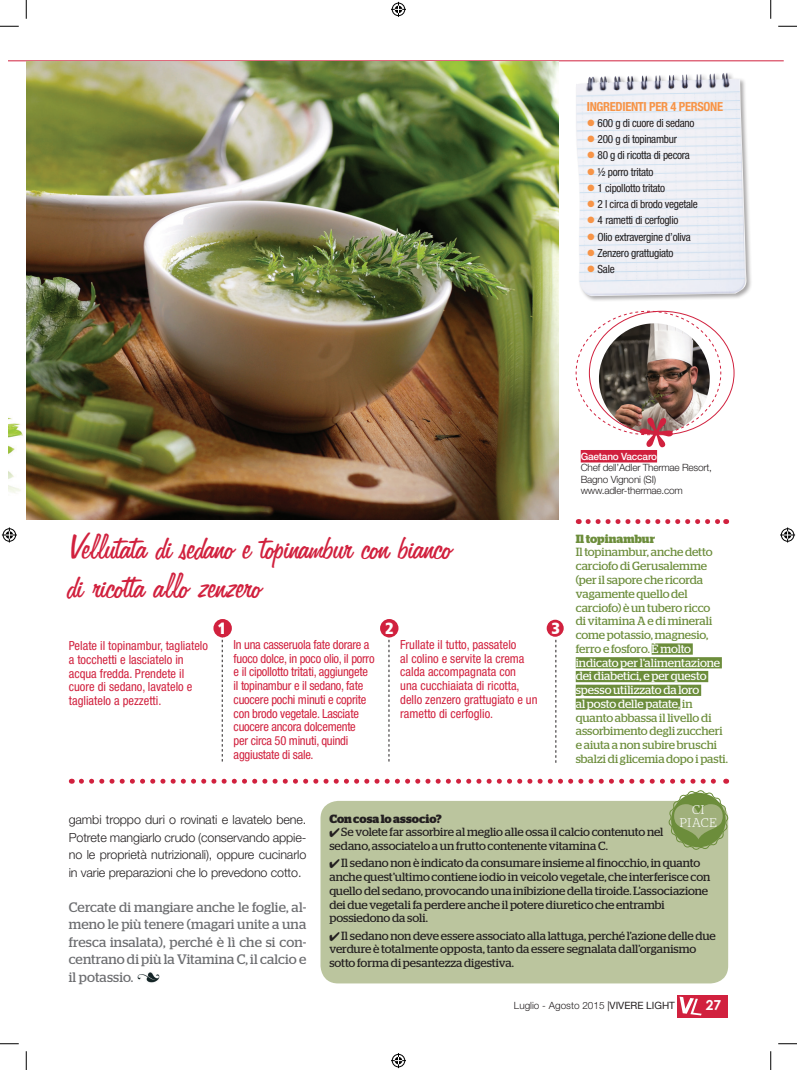
<style>
.page{position:relative;width:797px;height:1070px;background:#fff}
.page>*{position:absolute;margin:0;border:0;box-sizing:border-box;transform-origin:0 0}
.t1{font:40px/38.8px "Freehand 575 BT Regular B";letter-spacing:-.01em;color:#d1213e}
.t2{font:900 condensed 16.25px "Frutiger";color:#fff}
.t3{font:13.75px/17.5px "Stag";letter-spacing:.01em;color:#6c6d70;text-align:justify}
.t4{font:700 13.75px "Century Gothic";color:#fff}
.t5{font:condensed 12.5px/13.8px "Helvetica Neue";color:#d1213e}
.t6{font:condensed 12.5px/13.8px "Helvetica Neue";letter-spacing:-.02em;color:#d1213e}
.t7{font:300 12.5px/17.5px "Helvetica Neue";letter-spacing:-.01em;color:#231f20;text-align:justify}
.t8{font:700 condensed 12.5px "Helvetica Neue";letter-spacing:-.025em;color:#f79447}
.t9{font:300 12.5px/13.8px "Stag";letter-spacing:.06em;color:#fff;text-align:center}
.t10{font:11.88px/13.8px "Stag";letter-spacing:-.005em;color:#231f20}
.t11{font:11.88px/13.8px "Stag";letter-spacing:-.005em;color:#6c8d3b}
.t12{font:700 11.88px "Stag";color:#231f20}
.t13{font:700 11.88px "Stag";letter-spacing:.005em;color:#6c8d3b}
.t14{font:condensed 11.25px "Helvetica Neue";letter-spacing:-.025em;color:#231f20}
.t15{font:300 10px/11.2px "Helvetica Neue";letter-spacing:-.02em;color:#231f20}
.t16{font:300 10px "Helvetica Neue";color:#231f20}
.t17{font:500 10px "Helvetica Neue";letter-spacing:-.02em;color:#fff}
.s1{color:#f79447}
.s2{color:#fff}
.s3{font-weight:400}
</style>
<div class="page">
<img style="left:9px;top:60px;width:24px;height:433px">
<hr style="left:9px;top:61px;width:774px;height:1px;background:#d1213e">
<div style="left:677px;top:994px;width:51px;height:23px;background:#d1213e"></div>
<svg style="left:679px;top:996px;width:22px;height:19px"></svg>
<img style="left:137px;top:972px;width:22px;height:11px">
<svg style="left:555px;top:639px;width:1px;height:123px"></svg>
<svg style="left:222px;top:637px;width:1px;height:124px"></svg>
<div style="left:213px;top:619px;width:19px;height:18px;background:#d1213e;border-radius:50%"></div>
<svg style="left:388px;top:637px;width:1px;height:124px"></svg>
<div style="left:380px;top:619px;width:18px;height:18px;background:#d1213e;border-radius:50%"></div>
<div style="left:546px;top:619px;width:18px;height:18px;background:#d1213e;border-radius:50%"></div>
<div style="left:545px;top:618px;width:20px;height:20px;border:1px solid #fff;border-radius:50%"></div>
<img style="left:26px;top:62px;width:532px;height:457px">
<svg style="left:81px;top:778px;width:645px;height:5px"></svg>
<svg style="left:588px;top:519px;width:138px;height:5px"></svg>
<div style="left:574px;top:71px;width:179px;height:231px;background:#231f20;opacity:.4"></div>
<img style="left:575px;top:73px;width:171px;height:223px">
<svg style="left:575px;top:310px;width:146px;height:138px"></svg>
<div style="left:580px;top:450px;width:77px;height:12px;background:#d1213e"></div>
<div style="left:320px;top:800px;width:408px;height:183px;background:#bbc59e;border-radius:18px"></div>
<div style="left:651px;top:643px;width:41px;height:11px;background:#6c8d3b"></div>
<div style="left:575px;top:657px;width:147px;height:11px;background:#6c8d3b"></div>
<div style="left:575px;top:671px;width:133px;height:11px;background:#6c8d3b"></div>
<div style="left:575px;top:684px;width:126px;height:12px;background:#6c8d3b"></div>
<div style="left:575px;top:698px;width:105px;height:11px;background:#6c8d3b"></div>
<svg style="left:668px;top:790px;width:60px;height:59px"></svg>
<svg style="left:0;top:25px;width:19px;height:2px"></svg>
<svg style="left:778px;top:25px;width:19px;height:2px"></svg>
<svg style="left:0;top:1043px;width:19px;height:1px"></svg>
<svg style="left:778px;top:1043px;width:19px;height:1px"></svg>
<svg style="left:25px;top:0;width:2px;height:19px"></svg>
<svg style="left:25px;top:1051px;width:2px;height:18px"></svg>
<svg style="left:770px;top:0;width:1px;height:19px"></svg>
<svg style="left:770px;top:1051px;width:1px;height:18px"></svg>
<svg style="left:391px;top:2px;width:15px;height:15px"></svg>
<svg style="left:391px;top:1053px;width:15px;height:15px"></svg>
<svg style="left:2px;top:527px;width:15px;height:15px"></svg>
<svg style="left:780px;top:527px;width:15px;height:15px"></svg>
<p class="t8" style="left:587px;top:99px;width:138px">INGREDIENTI PER 4 PERSONE</p>
<p class="t14" style="left:587px;top:116px;width:109px"><span class="s1">●</span> 600 g di cuore di sedano</p>
<p class="t14" style="left:587px;top:133px;width:92px"><span class="s1">●</span> 200 g di topinambur</p>
<p class="t14" style="left:587px;top:149px;width:105px"><span class="s1">●</span> 80 g di ricotta di pecora</p>
<p class="t14" style="left:587px;top:165px;width:68px"><span class="s1">●</span> ½ porro tritato</p>
<p class="t14" style="left:587px;top:181px;width:80px"><span class="s1">●</span> 1 cipollotto tritato</p>
<p class="t14" style="left:587px;top:198px;width:113px"><span class="s1">●</span> 2 l circa di brodo vegetale</p>
<p class="t14" style="left:587px;top:214px;width:93px"><span class="s1">●</span> 4 rametti di cerfoglio</p>
<p class="t14" style="left:587px;top:230px;width:105px"><span class="s1">●</span> Olio extravergine d’oliva</p>
<p class="t14" style="left:587px;top:246px;width:88px"><span class="s1">●</span> Zenzero grattugiato</p>
<p class="t14" style="left:587px;top:263px;width:29px"><span class="s1">●</span> Sale</p>
<p class="t17" style="left:580px;top:450px;width:78px">Gaetano Vaccaro</p>
<p class="t15" style="left:580px;top:462px;width:133px">Chef dell’Adler Thermae Resort,<br>Bagno Vignoni (SI) www.adler-thermae.com</p>
<h1 class="t1" style="left:69px;top:527px;width:385px">Vellutata di sedano e topinambur con bianco di ricotta allo zenzero</h1>
<p class="t13" style="left:575px;top:531px;width:81px">Il topinambur</p>
<p class="t11" style="left:575px;top:545px;width:154px">Il topinambur, anche detto carciofo di Gerusalemme (per il sapore che ricorda vagamente quello del carciofo) è un tubero ricco<br>di vitamina A e di minerali come potassio, magnesio, ferro e fosforo. <span class="s2">È molto indicato per l’alimentazione dei diabetici, e per questo spesso utilizzato da loro<br>al posto delle patate,</span> in quanto abbassa il livello di assorbimento degli zuccheri e aiuta a non subire bruschi sbalzi di glicemia dopo i pasti.</p>
<p class="t9" style="left:680px;top:802px;width:39px">CI<br>PIACE</p>
<h2 class="t2" style="left:218px;top:618px;width:10px">1</h2>
<h2 class="t2" style="left:385px;top:619px;width:10px">2</h2>
<h2 class="t2" style="left:551px;top:618px;width:10px">3</h2>
<p class="t5" style="left:69px;top:638px;width:141px">Pelate il topinambur, tagliatelo a tocchetti e lasciatelo in acqua fredda. Prendete il cuore di sedano, lavatelo e tagliatelo a pezzetti.</p>
<p class="t6" style="left:234px;top:637px;width:142px">In una casseruola fate dorare a fuoco dolce, in poco olio, il porro e il cipollotto tritati, aggiungete il topinambur e il sedano, fate cuocere pochi minuti e coprite con brodo vegetale. Lasciate cuocere ancora dolcemente<br>per circa 50 minuti, quindi aggiustate di sale.</p>
<p class="t5" style="left:400px;top:637px;width:139px">Frullate il tutto, passatelo<br>al colino e servite la crema calda accompagnata con<br>una cucchiaiata di ricotta, dello zenzero grattugiato e un rametto di cerfoglio.</p>
<p class="t12" style="left:329px;top:811px;width:114px">Con cosa lo associo?</p>
<p class="t10" style="left:329px;top:825px;width:335px;text-indent:12px">Se volete far assorbire al meglio alle ossa il calcio contenuto nel sedano, associatelo a un frutto contenente vitamina C.</p>
<p class="t10" style="left:329px;top:856px;width:382px;text-indent:12px">Il sedano non è indicato da consumare insieme al finocchio, in quanto anche quest’ultimo contiene iodio in veicolo vegetale, che interferisce con quello del sedano, provocando una inibizione della tiroide. L’associazione dei due vegetali fa perdere anche il potere diuretico che entrambi possiedono da soli.</p>
<p class="t10" style="left:329px;top:928px;width:388px;text-indent:12px">Il sedano non deve essere associato alla lattuga, perché l’azione delle due verdure è totalmente opposta, tanto da essere segnalata dall’organismo sotto forma di pesantezza digestiva.</p>
<p class="t7" style="left:69px;top:810px;width:239px">gambi troppo duri o rovinati e lavatelo bene.<br>Potrete mangiarlo crudo (conservando appie&shy;no le proprietà nutrizionali), oppure cucinarlo in varie preparazioni che lo prevedono cotto.</p>
<p class="t3" style="left:69px;top:898px;width:239px">Cercate di mangiare anche le foglie, al&shy;meno le più tenere (magari unite a una fresca insalata), perché è lì che si con&shy;centrano di più la Vitamina C, il calcio e il potassio.</p>
<p class="t16" style="left:514px;top:999px;width:162px">Luglio - Agosto 2015 <span class="s3">|VIVERE LIGHT</span></p>
<p class="t4" style="left:706px;top:996px;width:17px">27</p>
</div>
